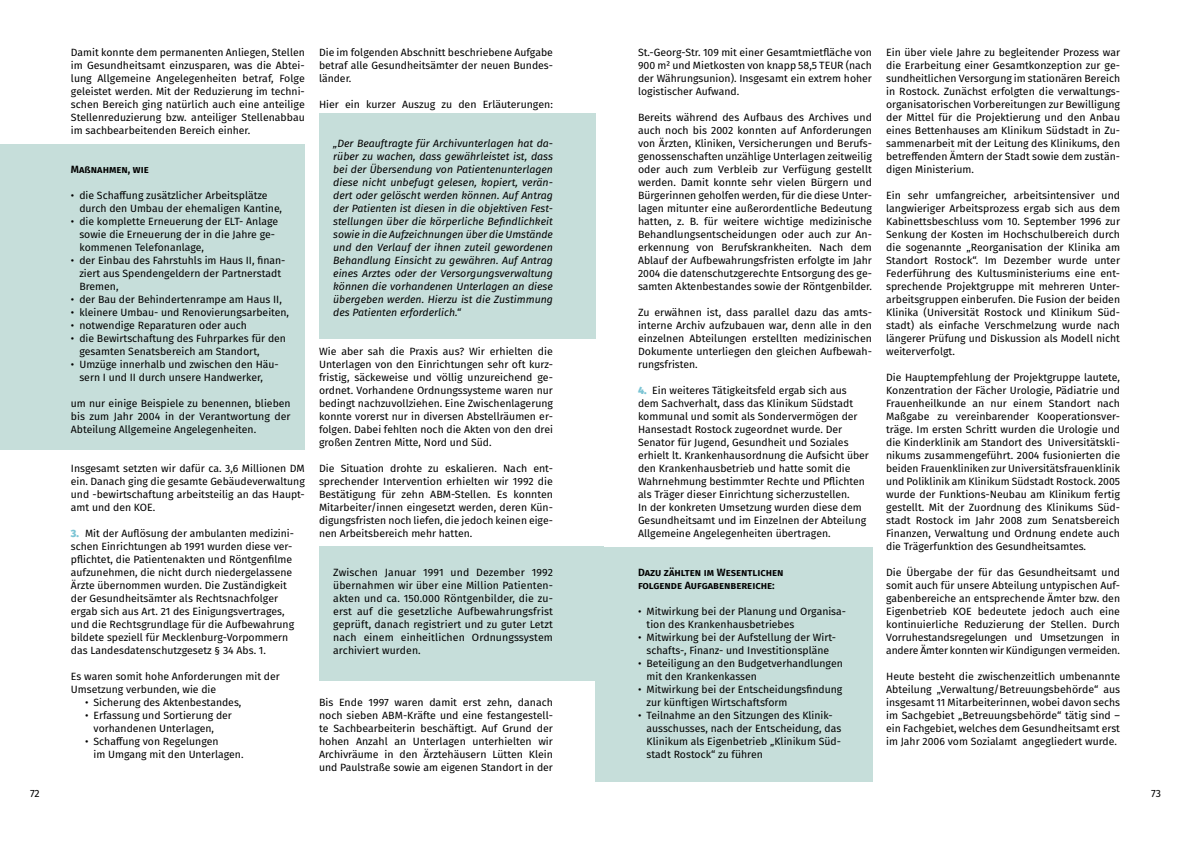
<style>
.page{position:relative;width:1191px;height:842px;background:#fff}
.page>*{position:absolute;margin:0;border:0;box-sizing:border-box;transform-origin:0 0}
.t1{font:10.5px/13px "Fira Sans";color:#000;text-align:justify}
.t2{font:italic 10.5px/13px "Fira Sans";color:#000;text-align:justify}
.t3{font:600 10.5px/13px "Fira Sans";color:#000}
.s1{font-size:8.9px}
.s2{font-weight:800;color:#7bc4d4}
</style>
<div class="page">
<div style="left:0;top:144px;width:305px;height:305px;background:#c6deda"></div>
<div style="left:319px;top:114px;width:276px;height:225px;background:#c6deda"></div>
<div style="left:319px;top:547px;width:285px;height:134px;background:#c6deda"></div>
<div style="left:595px;top:547px;width:278px;height:234px;background:#c6deda"></div>
<p class="t1" style="left:71px;top:45px;width:235px">Damit konnte dem permanenten Anliegen, Stellen im Gesundheitsamt einzusparen, was die Abtei&shy;lung Allgemeine Angelegenheiten betraf, Folge geleistet werden. Mit der Reduzierung im techni&shy;schen Bereich ging natürlich auch eine anteilige Stellenreduzierung bzw. anteiliger Stellenabbau im sachbearbeitenden Bereich einher.</p>
<p class="t3" style="left:71px;top:162px;width:79px">Ma<span class="s1">ß</span>nahmen, wie</p>
<p class="t1" style="left:79px;top:188px;width:204px;text-indent:-9px">• die Schaffung zusätzlicher Arbeitsplätze durch den Umbau der ehemaligen Kantine,</p>
<p class="t1" style="left:79px;top:214px;width:200px;text-align:left;text-indent:-9px">• die komplette Erneuerung der ELT- Anlage sowie die Erneuerung der in die Jahre ge&shy;kommenen Telefonanlage,</p>
<p class="t1" style="left:79px;top:253px;width:207px;text-align:left;text-indent:-9px">• der Einbau des Fahrstuhls im Haus II, finan&shy;ziert aus Spendengeldern der Partnerstadt<br>Bremen,</p>
<p class="t1" style="left:71px;top:292px;width:212px">• der Bau der Behindertenrampe am Haus II,</p>
<p class="t1" style="left:71px;top:305px;width:220px">• kleinere Umbau- und Renovierungsarbeiten,</p>
<p class="t1" style="left:71px;top:318px;width:177px">• notwendige Reparaturen oder auch</p>
<p class="t1" style="left:79px;top:331px;width:208px;text-indent:-9px">• die Bewirtschaftung des Fuhrparkes für den gesamten Senatsbereich am Standort,</p>
<p class="t1" style="left:79px;top:357px;width:201px;text-indent:-9px">• Umzüge innerhalb und zwischen den Häu&shy;sern I und II durch unsere Handwerker,</p>
<p class="t1" style="left:71px;top:396px;width:221px">um nur einige Beispiele zu benennen, blieben bis zum Jahr 2004 in der Verantwortung der Abteilung Allgemeine Angelegenheiten.</p>
<p class="t1" style="left:71px;top:461px;width:235px">Insgesamt setzten wir dafür ca. 3,6 Millionen DM ein. Danach ging die gesamte Gebäudeverwaltung und -bewirtschaftung arbeitsteilig an das Haupt&shy;amt und den KOE.</p>
<p class="t1" style="left:71px;top:526px;width:225px;text-align:left"><span class="s2">3.</span> Mit der Auflösung der ambulanten medizini&shy;schen Einrichtungen ab 1991 wurden diese ver&shy;pflichtet, die Patientenakten und Röntgenfilme aufzunehmen, die nicht durch niedergelassene Ärzte übernommen wurden. Die Zuständigkeit der Gesundheitsämter als Rechtsnachfolger ergab sich aus Art. 21 des Einigungsvertrages, und die Rechtsgrundlage für die Aufbewahrung bildete speziell für Mecklenburg-Vorpommern das Landesdatenschutzgesetz § 34 Abs. 1.</p>
<p class="t1" style="left:71px;top:669px;width:210px">Es waren somit hohe Anforderungen mit der<br>Umsetzung verbunden, wie die</p>
<p class="t1" style="left:85px;top:695px;width:158px">• Sicherung des Aktenbestandes,</p>
<p class="t1" style="left:94px;top:708px;width:140px;text-indent:-9px">• Erfassung und Sortierung der vorhandenen Unterlagen,</p>
<p class="t1" style="left:94px;top:734px;width:151px;text-indent:-9px">• Schaffung von Regelungen<br>im Umgang mit den Unterlagen.</p>
<p class="t1" style="left:319px;top:45px;width:235px">Die im folgenden Abschnitt beschriebene Aufgabe betraf alle Gesundheitsämter der neuen Bundes&shy;länder.</p>
<p class="t1" style="left:319px;top:97px;width:235px">Hier ein kurzer Auszug zu den Erläuterungen:</p>
<p class="t2" style="left:333px;top:136px;width:221px">„Der Beauftragte für Archivunterlagen hat da&shy;rüber zu wachen, dass gewährleistet ist, dass bei der Übersendung von Patientenunterlagen diese nicht unbefugt gelesen, kopiert, verän&shy;dert oder gelöscht werden können. Auf Antrag der Patienten ist diesen in die objektiven Fest&shy;stellungen über die körperliche Befindlichkeit sowie in die Aufzeichnungen über die Umstände und den Verlauf der ihnen zuteil gewordenen Behandlung Einsicht zu gewähren. Auf Antrag eines Arztes oder der Versorgungsverwaltung können die vorhandenen Unterlagen an diese übergeben werden. Hierzu ist die Zustimmung des Patienten erforderlich.“</p>
<p class="t1" style="left:319px;top:344px;width:235px">Wie aber sah die Praxis aus? Wir erhielten die Unterlagen von den Einrichtungen sehr oft kurz&shy;fristig, säckeweise und völlig unzureichend ge&shy;ordnet. Vorhandene Ordnungssysteme waren nur bedingt nachzuvollziehen. Eine Zwischenlagerung konnte vorerst nur in diversen Abstellräumen er&shy;folgen. Dabei fehlten noch die Akten von den drei großen Zentren Mitte, Nord und Süd.</p>
<p class="t1" style="left:319px;top:461px;width:235px">Die Situation drohte zu eskalieren. Nach ent&shy;sprechender Intervention erhielten wir 1992 die Bestätigung für zehn ABM-Stellen. Es konnten Mitarbeiter/innen eingesetzt werden, deren Kün&shy;digungsfristen noch liefen, die jedoch keinen eige&shy;nen Arbeitsbereich mehr hatten.</p>
<p class="t1" style="left:333px;top:565px;width:221px">Zwischen Januar 1991 und Dezember 1992 übernahmen wir über eine Million Patienten&shy;akten und ca. 150.000 Röntgenbilder, die zu&shy;erst auf die gesetzliche Aufbewahrungsfrist geprüft, danach registriert und zu guter Letzt nach einem einheitlichen Ordnungssystem archiviert wurden.</p>
<p class="t1" style="left:319px;top:695px;width:235px">Bis Ende 1997 waren damit erst zehn, danach noch sieben ABM-Kräfte und eine festangestell&shy;te Sachbearbeiterin beschäftigt. Auf Grund der hohen Anzahl an Unterlagen unterhielten wir Archivräume in den Ärztehäusern Lütten Klein und Paulstraße sowie am eigenen Standort in der</p>
<p class="t1" style="left:638px;top:45px;width:235px">St.-Georg-Str. 109 mit einer Gesamtmietfläche von 900 m² und Mietkosten von knapp 58,5 TEUR (nach der Währungsunion). Insgesamt ein extrem hoher logistischer Aufwand.</p>
<p class="t1" style="left:638px;top:110px;width:235px">Bereits während des Aufbaus des Archives und auch noch bis 2002 konnten auf Anforderungen von Ärzten, Kliniken, Versicherungen und Berufs&shy;genossenschaften unzählige Unterlagen zeitweilig oder auch zum Verbleib zur Verfügung gestellt werden. Damit konnte sehr vielen Bürgern und Bürgerinnen geholfen werden, für die diese Unter&shy;lagen mitunter eine außerordentliche Bedeutung hatten, z. B. für weitere wichtige medizinische Behandlungsentscheidungen oder auch zur An&shy;erkennung von Berufskrankheiten. Nach dem Ablauf der Aufbewahrungsfristen erfolgte im Jahr 2004 die datenschutzgerechte Entsorgung des ge&shy;samten Aktenbestandes sowie der Röntgenbilder.</p>
<p class="t1" style="left:638px;top:305px;width:235px">Zu erwähnen ist, dass parallel dazu das amts&shy;interne Archiv aufzubauen war, denn alle in den einzelnen Abteilungen erstellten medizinischen Dokumente unterliegen den gleichen Aufbewah&shy;rungsfristen.</p>
<p class="t1" style="left:638px;top:383px;width:232px;text-align:left"><span class="s2">4.</span> Ein weiteres Tätigkeitsfeld ergab sich aus dem Sachverhalt, dass das Klinikum Südstadt kommunal und somit als Sondervermögen der Hansestadt Rostock zugeordnet wurde. Der Senator für Jugend, Gesundheit und Soziales erhielt lt. Krankenhausordnung die Aufsicht über den Krankenhausbetrieb und hatte somit die Wahrnehmung bestimmter Rechte und Pflichten als Träger dieser Einrichtung sicherzustellen.<br>In der konkreten Umsetzung wurden diese dem Gesundheitsamt und im Einzelnen der Abteilung Allgemeine Angelegenheiten übertragen.</p>
<p class="t3" style="left:638px;top:565px;width:147px">Dazu zählten im Wesentlichen folgende Aufgabenbereiche:</p>
<p class="t1" style="left:646px;top:604px;width:201px;text-indent:-9px">• Mitwirkung bei der Planung und Organisa&shy;tion des Krankenhausbetriebes</p>
<p class="t1" style="left:638px;top:630px;width:199px;text-align:center">• Mitwirkung bei der Aufstellung der Wirt&shy;schafts-, Finanz- und Investitionspläne</p>
<p class="t1" style="left:646px;top:656px;width:198px;text-indent:-9px">• Beteiligung an den Budgetverhandlungen mit den Krankenkassen</p>
<p class="t1" style="left:646px;top:682px;width:197px;text-indent:-9px">• Mitwirkung bei der Entscheidungsfindung zur künftigen Wirtschaftsform</p>
<p class="t1" style="left:646px;top:708px;width:196px;text-align:left;text-indent:-9px">• Teilnahme an den Sitzungen des Klinik&shy;ausschusses, nach der Entscheidung, das Klinikum als Eigenbetrieb „Klinikum Süd&shy;stadt Rostock“ zu führen</p>
<p class="t1" style="left:886px;top:45px;width:235px">Ein über viele Jahre zu begleitender Prozess war die Erarbeitung einer Gesamtkonzeption zur ge&shy;sundheitlichen Versorgung im stationären Bereich in Rostock. Zunächst erfolgten die verwaltungs&shy;organisatorischen Vorbereitungen zur Bewilligung der Mittel für die Projektierung und den Anbau eines Bettenhauses am Klinikum Südstadt in Zu&shy;sammenarbeit mit der Leitung des Klinikums, den betreffenden Ämtern der Stadt sowie dem zustän&shy;digen Ministerium.</p>
<p class="t1" style="left:886px;top:188px;width:235px">Ein sehr umfangreicher, arbeitsintensiver und langwieriger Arbeitsprozess ergab sich aus dem Kabinettsbeschluss vom 10. September 1996 zur Senkung der Kosten im Hochschulbereich durch die sogenannte „Reorganisation der Klinika am Standort Rostock“. Im Dezember wurde unter Federführung des Kultusministeriums eine ent&shy;sprechende Projektgruppe mit mehreren Unter&shy;arbeitsgruppen einberufen. Die Fusion der beiden Klinika (Universität Rostock und Klinikum Süd&shy;stadt) als einfache Verschmelzung wurde nach längerer Prüfung und Diskussion als Modell nicht weiterverfolgt.</p>
<p class="t1" style="left:886px;top:370px;width:235px">Die Hauptempfehlung der Projektgruppe lautete, Konzentration der Fächer Urologie, Pädiatrie und Frauenheilkunde an nur einem Standort nach Maßgabe zu vereinbarender Kooperationsver&shy;träge. Im ersten Schritt wurden die Urologie und die Kinderklinik am Standort des Universitätskli&shy;nikums zusammengeführt. 2004 fusionierten die beiden Frauenkliniken zur Universitätsfrauenklinik und Poliklinik am Klinikum Südstadt Rostock. 2005 wurde der Funktions-Neubau am Klinikum fertig gestellt. Mit der Zuordnung des Klinikums Süd&shy;stadt Rostock im Jahr 2008 zum Senatsbereich Finanzen, Verwaltung und Ordnung endete auch die Trägerfunktion des Gesundheitsamtes.</p>
<p class="t1" style="left:886px;top:565px;width:235px">Die Übergabe der für das Gesundheitsamt und somit auch für unsere Abteilung untypischen Auf&shy;gabenbereiche an entsprechende Ämter bzw. den Eigenbetrieb KOE bedeutete jedoch auch eine kontinuierliche Reduzierung der Stellen. Durch Vorruhestandsregelungen und Umsetzungen in andere Ämter konnten wir Kündigungen vermeiden.</p>
<p class="t1" style="left:886px;top:669px;width:235px">Heute besteht die zwischenzeitlich umbenannte Abteilung „Verwaltung/Betreuungsbehörde“ aus insgesamt 11 Mitarbeiterinnen, wobei davon sechs im Sachgebiet „Betreuungsbehörde“ tätig sind – ein Fachgebiet, welches dem Gesundheitsamt erst im Jahr 2006 vom Sozialamt angegliedert wurde.</p>
<p class="t1" style="left:30px;top:786px;width:11px">72</p>
<p class="t1" style="left:1151px;top:786px;width:11px">73</p>
</div>
